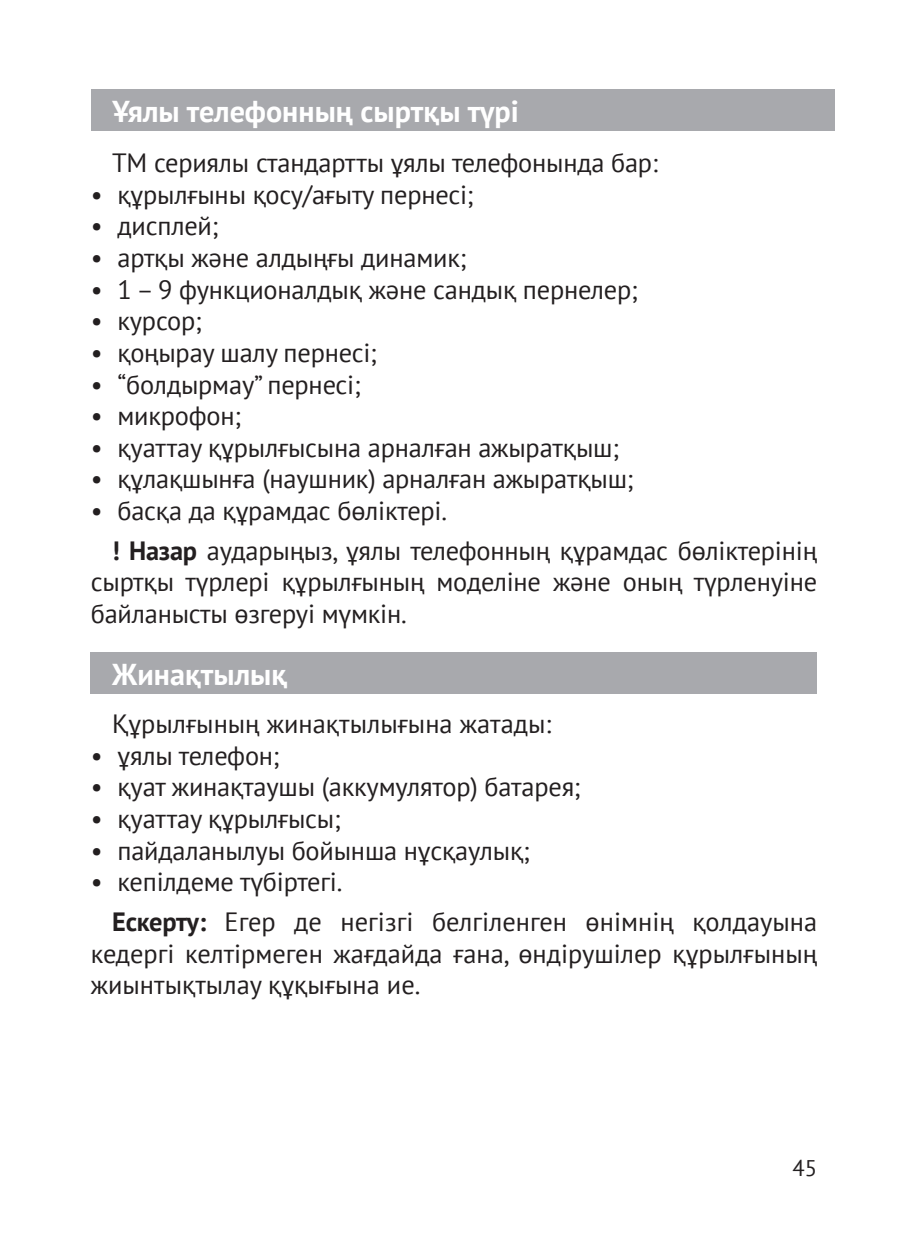
<style>
.page{position:relative;width:908px;height:1248px;background:#fff}
.page>*{position:absolute;margin:0;border:0;box-sizing:border-box;transform-origin:0 0}
.t1{font:700 30px "PT Sans";color:#fff}
.t2{font:26.4px/39.6px "PT Sans";letter-spacing:-.01em;color:#231f20}
.t3{font:22.4px "PT Sans";color:#231f20}
.s1{font-weight:700}
</style>
<div class="page">
<div style="left:91px;top:89px;width:742px;height:42px;background:#a8a9ad"></div>
<div style="left:91px;top:652px;width:725px;height:41px;background:#a8a9ad"></div>
<p class="t1" style="left:112px;top:91px;width:408px">Ұялы телефонның сыртқы түрі</p>
<p class="t2" style="left:112px;top:142px;width:547px">ТМ сериялы стандартты ұялы телефонында бар:</p>
<p class="t2" style="left:91px;top:174px;width:384px">• құрылғыны қосу/ағыту пернесі;</p>
<p class="t2" style="left:91px;top:206px;width:129px">• дисплей;</p>
<p class="t2" style="left:91px;top:237px;width:377px">• артқы және алдыңғы динамик;</p>
<p class="t2" style="left:91px;top:269px;width:548px">• 1 – 9 функционалдық және сандық пернелер;</p>
<p class="t2" style="left:91px;top:300px;width:112px">• курсор;</p>
<p class="t2" style="left:91px;top:332px;width:287px">• қоңырау шалу пернесі;</p>
<p class="t2" style="left:91px;top:364px;width:271px">• “болдырмау” пернесі;</p>
<p class="t2" style="left:91px;top:395px;width:152px">• микрофон;</p>
<p class="t2" style="left:91px;top:427px;width:529px">• қуаттау құрылғысына арналған ажыратқыш;</p>
<p class="t2" style="left:91px;top:458px;width:544px">• құлақшынға (наушник) арналған ажыратқыш;</p>
<p class="t2" style="left:112px;top:490px;width:706px;text-indent:-21px">• басқа да құрамдас бөліктері.<br><span class="s1">! Назар</span> аударыңыз, ұялы телефонның құрамдас бөліктерінің</p>
<p class="t2" style="left:91px;top:565px;width:727px;line-height:31.6px">сыртқы түрлері құрылғының моделіне және оның түрленуіне байланысты өзгеруі мүмкін.</p>
<p class="t1" style="left:112px;top:654px;width:176px">Жинақтылық</p>
<p class="t2" style="left:112px;top:703px;width:440px">Құрылғының жинақтылығына жатады:</p>
<p class="t2" style="left:91px;top:735px;width:190px">• ұялы телефон;</p>
<p class="t2" style="left:91px;top:766px;width:491px">• қуат жинақтаушы (аккумулятор) батарея;</p>
<p class="t2" style="left:91px;top:798px;width:251px">• қуаттау құрылғысы;</p>
<p class="t2" style="left:91px;top:829px;width:440px">• пайдаланылуы бойынша нұсқаулық;</p>
<p class="t2" style="left:112px;top:861px;width:706px;text-indent:-21px">• кепілдеме түбіртегі.<br><span class="s1">Ескерту:</span> Егер де негізгі белгіленген өнімнің қолдауына</p>
<p class="t2" style="left:91px;top:936px;width:727px;line-height:31.6px">кедергі келтірмеген жағдайда ғана, өндірушілер құрылғының жиынтықтылау құқығына ие.</p>
<p class="t3" style="left:792px;top:1153px;width:26px">45</p>
</div>
